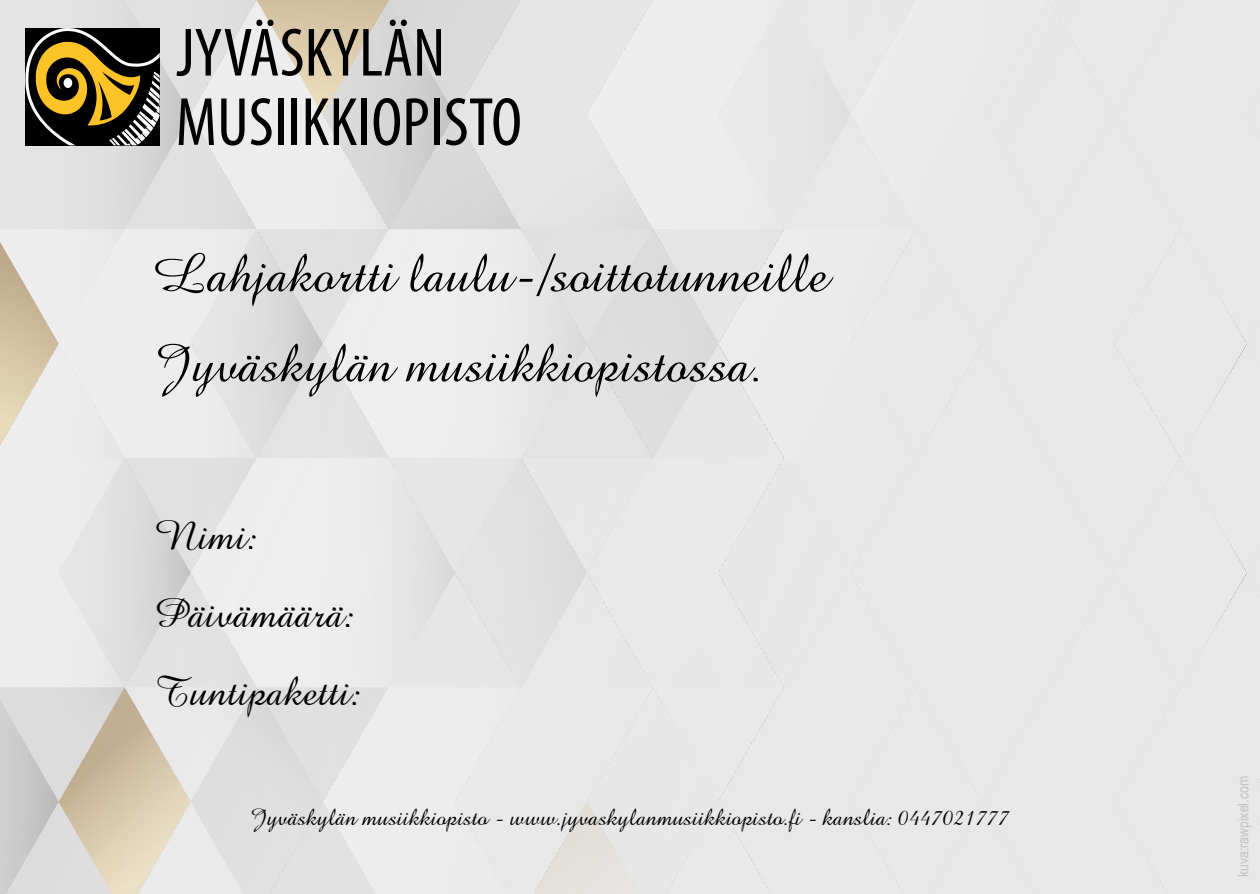
<style>
.page{position:relative;width:1260px;height:894px;background:#fff}
.page>*{position:absolute;margin:0;border:0;box-sizing:border-box;transform-origin:0 0}
.t1{font:condensed 69px/69.3px "Myriad Pro";color:#000}
.t2{font:54px/90px "Amazone BT";color:#000}
.t3{font:42px/78px "Amazone BT";color:#000}
.t4{font:24px "Amazone BT";color:#000}
.t5{font:15px "Arial Narrow";color:rgb(129 128 128/.36)}
</style>
<div class="page">
<img style="left:0;top:0;width:323px;height:229px">
<div style="left:59px;top:229px;width:132px;height:229px;background:#ededed"></div>
<img style="left:191px;top:229px;width:659px;height:229px">
<img style="left:323px;top:0;width:264px;height:229px">
<img style="left:587px;top:0;width:131px;height:229px">
<img style="left:0;top:699px;width:59px;height:195px">
<div style="left:389px;top:458px;width:264px;height:229px;background:#e6e6e6"></div>
<img style="left:59px;top:687px;width:396px;height:207px">
<div style="left:587px;top:687px;width:263px;height:207px;background:#e8e8e8"></div>
<div style="left:982px;top:0;width:277px;height:229px;background:#e8e8e8"></div>
<img style="left:1246px;top:319px;width:13px;height:49px">
<div style="left:1048px;top:458px;width:211px;height:229px;background:#e8e8e8"></div>
<div style="left:1114px;top:687px;width:145px;height:207px;background:#e8e8e8"></div>
<img style="left:1246px;top:778px;width:13px;height:47px">
<img style="left:1246px;top:548px;width:13px;height:49px">
<img style="left:1246px;top:90px;width:13px;height:49px">
<img style="left:257px;top:0;width:132px;height:114px">
<img style="left:533px;top:801px;width:107px;height:93px">
<img style="left:0;top:241px;width:59px;height:205px">
<div style="left:1114px;top:229px;width:132px;height:229px;background:#e8e8e8"></div>
<svg style="left:25px;top:27px;width:135px;height:118px;background:#574924"></svg>
<h1 class="t1" style="left:176px;top:24px;width:348px">JYVÄSKYLÄN<br>MUSIIKKIOPISTO</h1>
<h2 class="t2" style="left:154px;top:230px;width:676px">Lahjakortti laulu-/soittotunneille<br>Jyväskylän musiikkiopistossa.</h2>
<h3 class="t3" style="left:154px;top:497px;width:209px">Nimi:<br>Päivämäärä:<br>Tuntipaketti:</h3>
<p class="t4" style="left:250px;top:803px;width:760px">Jyväskylän musiikkiopisto - www.jyvaskylanmusiikkiopisto.fi - kanslia: 0447021777</p>
<p class="t5" style="left:1237px;top:877px;width:103px;rotate:-90deg">kuva:rawpixel.com</p>
</div>
